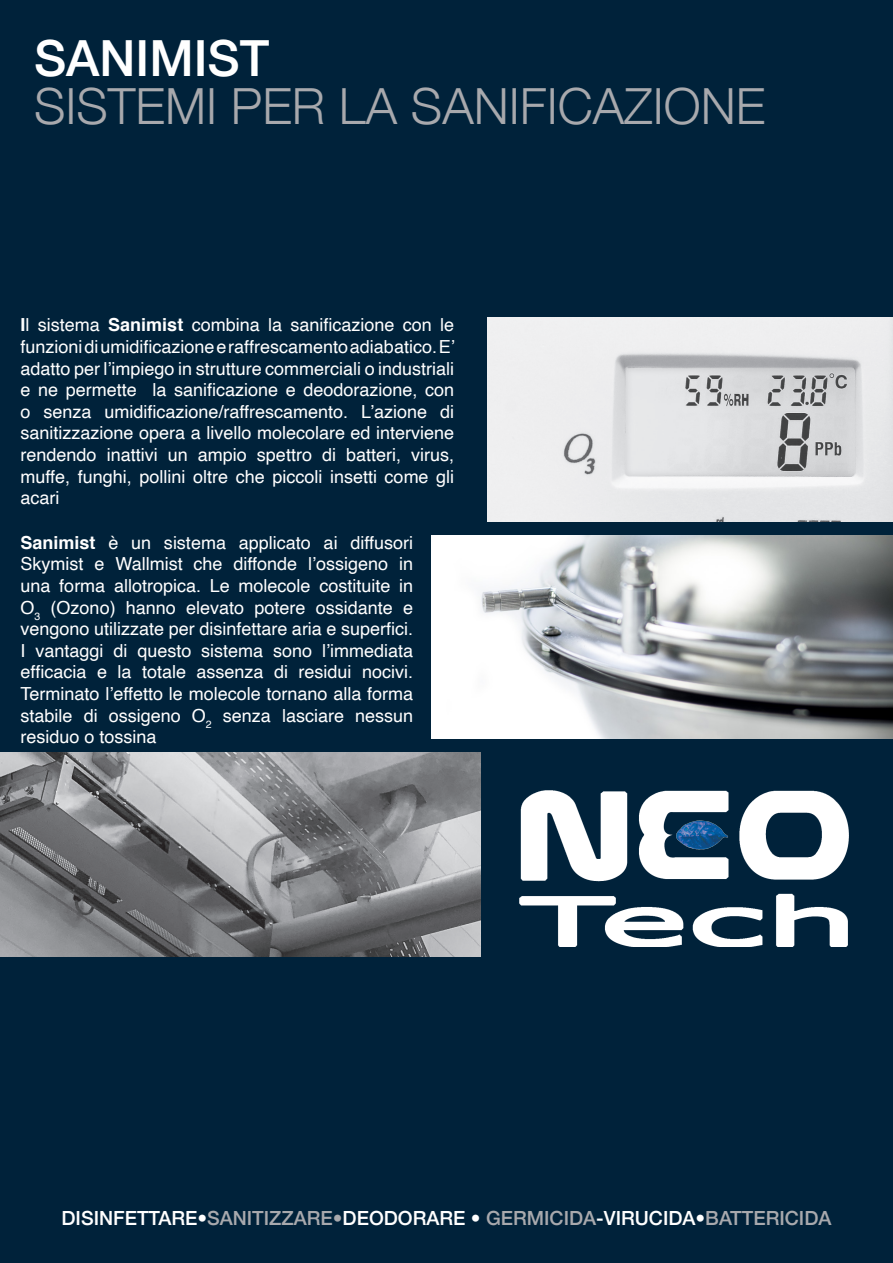
<style>
.page{position:relative;width:893px;height:1263px;background:#00223a}
.page>*{position:absolute;margin:0;border:0;box-sizing:border-box;transform-origin:0 0}
.t1{font:300 49.8px "Helvetica Neue";color:#a8a9ad}
.t2{font:500 49.8px "Helvetica Neue";color:#fff}
.t3{font:500 19.5px "Helvetica Neue";color:#fff}
.t4{font:18px/21.6px "Helvetica";color:#fff;text-align:justify}
.s1{font-weight:700}
.s2{color:#a8a9ad}
</style>
<div class="page">
<img style="left:432px;top:535px;width:461px;height:203px">
<img style="left:0;top:753px;width:480px;height:203px">
<img style="left:519px;top:791px;width:329px;height:155px">
<img style="left:488px;top:318px;width:405px;height:203px">
<p class="t2" style="left:34px;top:18px;width:237px">SANIMIST</p>
<p class="t1" style="left:34px;top:66px;width:733px">SISTEMI PER LA SANIFICAZIONE</p>
<p class="t4" style="left:21px;top:315px;width:436px"><span class="s1">I</span>l sistema <span class="s1">Sanimist</span> combina la sanificazione con le funzioni di umidificazione e raffrescamento adiabatico. E’ adatto per l’impiego in strutture commerciali o industriali e ne permette la sanificazione e deodorazione, con o senza umidificazione/raffrescamento. L’azione di sanitizzazione opera a livello molecolare ed interviene rendendo inattivi un ampio spettro di batteri, virus, muffe, funghi, pollini oltre che piccoli insetti come gli acari</p>
<p class="t4" style="left:21px;top:532px;width:394px"><span class="s1">Sanimist</span> è un sistema applicato ai diffusori Skymist e Wallmist che diffonde l’ossigeno in una forma allotropica. Le molecole costituite in O<sub>3</sub> (Ozono) hanno elevato potere ossidante e vengono utilizzate per disinfettare aria e superfici.<br>I vantaggi di questo sistema sono l’immediata efficacia e la totale assenza di residui nocivi.<br>Terminato l’effetto le molecole tornano alla forma stabile di ossigeno O<sub>2</sub> senza lasciare nessun residuo o tossina</p>
<p class="t3" style="left:62px;top:1202px;width:771px">DISINFETTARE•<span class="s2">SANITIZZARE•</span>DEODORARE • <span class="s2">GERMICIDA</span>-VIRUCIDA•<span class="s2">BATTERICIDA</span></p>
</div>
